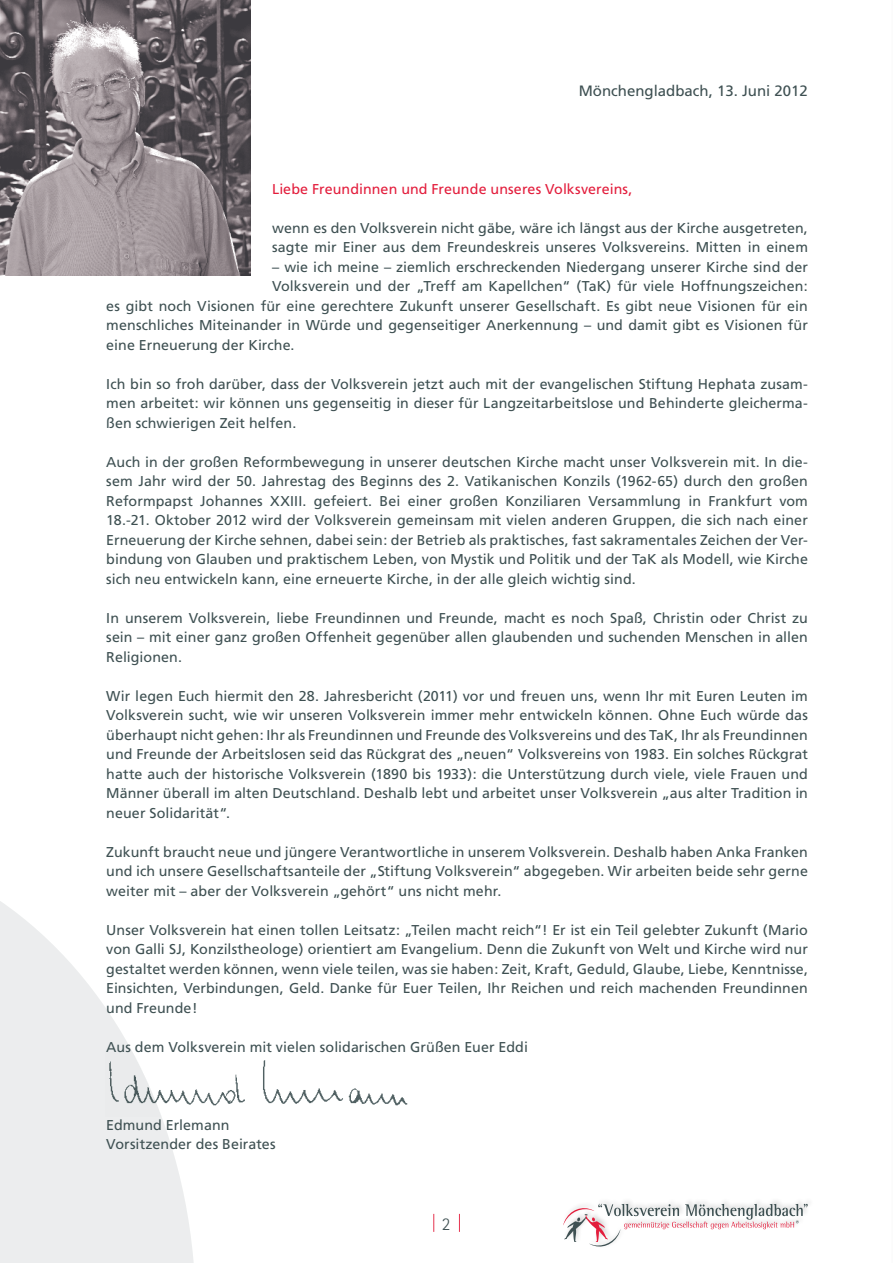
<style>
.page{position:relative;width:893px;height:1263px;background:#fff}
.page>*{position:absolute;margin:0;border:0;box-sizing:border-box;transform-origin:0 0}
.t1{font:300 18px "Rotis Sans Serif";color:#3e5052}
.t2{font:15px "Frutiger";color:#3e5052}
.t3{font:14.25px/19.5px "Frutiger";letter-spacing:.005em;color:#3e5052;text-align:justify}
.t4{font:14.25px "Frutiger";letter-spacing:.005em;color:#e31d3c}
</style>
<div class="page">
<svg style="left:433px;top:1214px;width:1px;height:18px"></svg>
<svg style="left:459px;top:1214px;width:1px;height:18px"></svg>
<svg style="left:0;top:901px;width:194px;height:362px;fill:#ecedee"></svg>
<svg style="left:563px;top:1204px;width:245px;height:43px"></svg>
<img style="left:105px;top:1053px;width:303px;height:63px">
<hr style="left:892px;top:0;width:1px;height:1263px;background:#e31d3c">
<img style="left:0;top:0;width:251px;height:275px">
<p class="t2" style="left:579px;top:82px;width:231px">Mönchengladbach, 13. Juni 2012</p>
<p class="t4" style="left:272px;top:180px;width:362px">Liebe Freundinnen und Freunde unseres Volksvereins,</p>
<p class="t3" style="left:272px;top:218px;width:537px">wenn es den Volksverein nicht gäbe, wäre ich längst aus der Kirche ausgetreten, sagte mir Einer aus dem Freundeskreis unseres Volksvereins. Mitten in einem</p>
<p class="t3" style="left:272px;top:257px;width:537px">– wie ich meine – ziemlich erschreckenden Niedergang unserer Kirche sind der</p>
<p class="t3" style="left:272px;top:276px;width:537px">Volksverein und der „Treff am Kapellchen“ (TaK) für viele Hoffnungszeichen:</p>
<p class="t3" style="left:106px;top:296px;width:703px">es gibt noch Visionen für eine gerechtere Zukunft unserer Gesellschaft. Es gibt neue Visionen für ein</p>
<p class="t3" style="left:106px;top:315px;width:703px">menschliches Miteinander in Würde und gegenseitiger Anerkennung – und damit gibt es Visionen für</p>
<p class="t3" style="left:106px;top:335px;width:190px">eine Erneuerung der Kirche.</p>
<p class="t3" style="left:106px;top:374px;width:703px">Ich bin so froh darüber, dass der Volksverein jetzt auch mit der evangelischen Stiftung Hephata zusam&shy;men arbeitet: wir können uns gegenseitig in dieser für Langzeitarbeitslose und Behinderte gleicherma&shy;ßen schwierigen Zeit helfen.</p>
<p class="t3" style="left:106px;top:452px;width:703px">Auch in der großen Reformbewegung in unserer deutschen Kirche macht unser Volksverein mit. In die&shy;sem Jahr wird der 50. Jahrestag des Beginns des 2. Vatikanischen Konzils (1962-65) durch den großen Reformpapst Johannes XXIII. gefeiert. Bei einer großen Konziliaren Versammlung in Frankfurt vom 18.-21. Oktober 2012 wird der Volksverein gemeinsam mit vielen anderen Gruppen, die sich nach einer Erneuerung der Kirche sehnen, dabei sein: der Betrieb als praktisches, fast sakramentales Zeichen der Ver&shy;bindung von Glauben und praktischem Leben, von Mystik und Politik und der TaK als Modell, wie Kirche sich neu entwickeln kann, eine erneuerte Kirche, in der alle gleich wichtig sind.</p>
<p class="t3" style="left:106px;top:608px;width:703px">In unserem Volksverein, liebe Freundinnen und Freunde, macht es noch Spaß, Christin oder Christ zu sein – mit einer ganz großen Offenheit gegenüber allen glaubenden und suchenden Menschen in allen Religionen.</p>
<p class="t3" style="left:106px;top:686px;width:703px">Wir legen Euch hiermit den 28. Jahresbericht (2011) vor und freuen uns, wenn Ihr mit Euren Leuten im Volksverein sucht, wie wir unseren Volksverein immer mehr entwickeln können. Ohne Euch würde das überhaupt nicht gehen: Ihr als Freundinnen und Freunde des Volksvereins und des TaK, Ihr als Freundinnen und Freunde der Arbeitslosen seid das Rückgrat des „neuen“ Volksvereins von 1983. Ein solches Rückgrat hatte auch der historische Volksverein (1890 bis 1933): die Unterstützung durch viele, viele Frauen und Männer überall im alten Deutschland. Deshalb lebt und arbeitet unser Volksverein „aus alter Tradition in neuer Solidarität“.</p>
<p class="t3" style="left:106px;top:842px;width:703px">Zukunft braucht neue und jüngere Verantwortliche in unserem Volksverein. Deshalb haben Anka Franken und ich unsere Gesellschaftsanteile der „Stiftung Volksverein“ abgegeben. Wir arbeiten beide sehr gerne weiter mit – aber der Volksverein „gehört“ uns nicht mehr.</p>
<p class="t3" style="left:106px;top:920px;width:703px">Unser Volksverein hat einen tollen Leitsatz: „Teilen macht reich“! Er ist ein Teil gelebter Zukunft (Mario von Galli SJ, Konzilstheologe) orientiert am Evangelium. Denn die Zukunft von Welt und Kirche wird nur gestaltet werden können, wenn viele teilen, was sie haben: Zeit, Kraft, Geduld, Glaube, Liebe, Kenntnisse, Einsichten, Verbindungen, Geld. Danke für Euer Teilen, Ihr Reichen und reich machenden Freundinnen und Freunde!</p>
<p class="t3" style="left:106px;top:1037px;width:423px">Aus dem Volksverein mit vielen solidarischen Grüßen Euer Eddi</p>
<p class="t3" style="left:106px;top:1115px;width:171px">Edmund Erlemann<br>Vorsitzender des Beirates</p>
<p class="t1" style="left:442px;top:1213px;width:10px">2</p>
</div>
